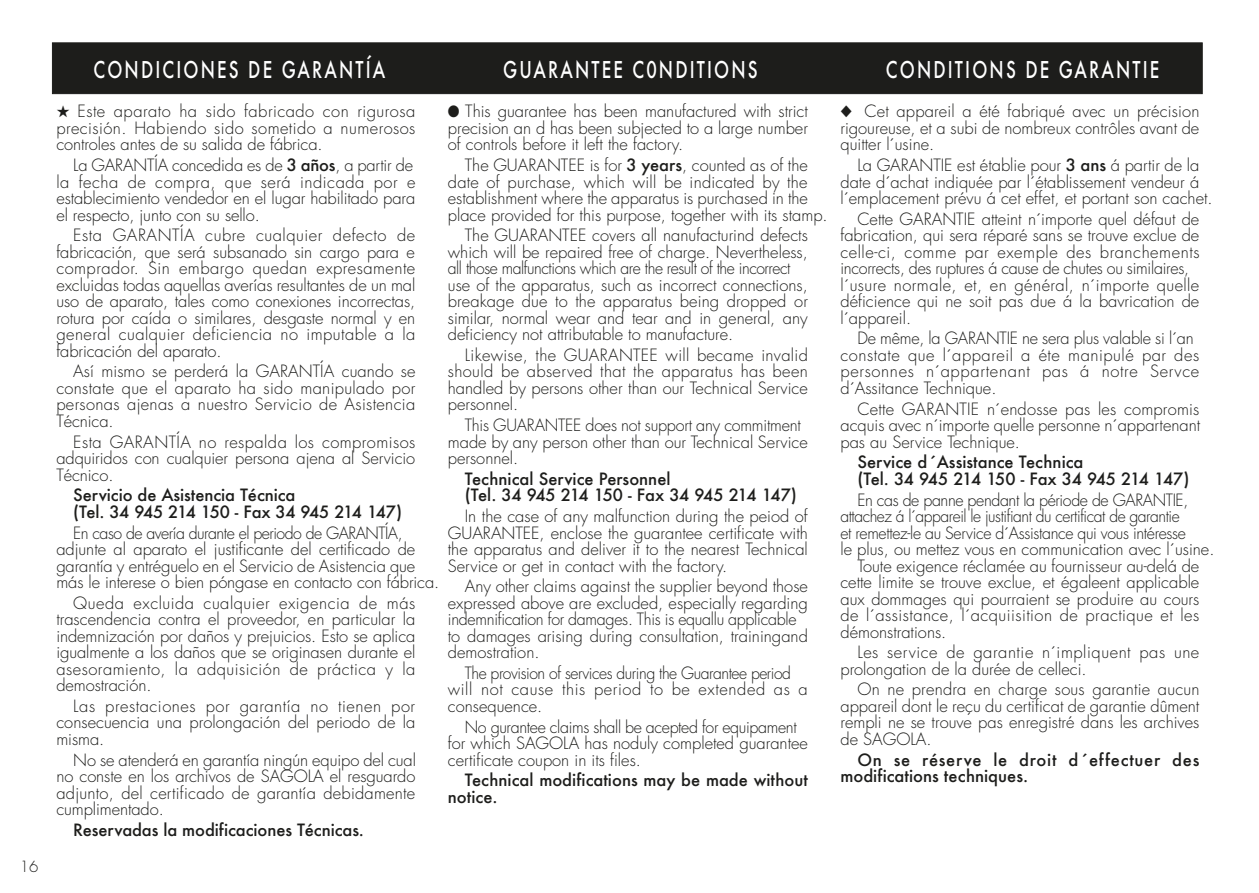
<style>
.page{position:relative;width:1259px;height:893px;background:#fff}
.page>*{position:absolute;margin:0;border:0;box-sizing:border-box;transform-origin:0 0}
.t1{font:500 22.5px "Futura";letter-spacing:.125em;color:#fff;scale:.75 1}
.t2{font:300 16.5px/16.5px "Futura";color:#1d1d1b;text-align:justify}
.t3{font:500 16.5px/16.5px "Futura";color:#1d1d1b}
.t4{font:300 16.5px/16.5px "Futura";color:#1d1d1b;scale:.96 1}
.t5{font:300 16.5px/16.5px "Futura";letter-spacing:.03em;color:#1d1d1b}
.t6{font:300 16.5px/16.5px "Futura";color:#1d1d1b;scale:.95 1}
.t7{font:300 16.5px/16.5px "Futura";letter-spacing:.035em;color:#1d1d1b}
.t8{font:500 16.5px/16.5px "Futura";letter-spacing:.03em;color:#1d1d1b}
.t9{font:300 16.5px "Futura";letter-spacing:-.03em;color:#1d1d1b;scale:.95 1}
.t10{font:300 16.5px "Futura";letter-spacing:-.02em;color:#1d1d1b;scale:.96 1}
.t11{font:300 16.5px "Futura";letter-spacing:.025em;color:#1d1d1b}
.t12{font:300 16.5px "Futura";letter-spacing:-.025em;color:#1d1d1b}
.t13{font:300 15px "Futura";color:#1d1d1b}
.s1{font-weight:500}
</style>
<div class="page">
<div style="left:52px;top:43px;width:1150px;height:51px;background:#1d1d1b;border:1px solid #1d1d1b"></div>
<p class="t13" style="left:20px;top:857px;width:20px">16</p>
<h1 class="t1" style="left:93px;top:54px;width:391px">CONDICIONES DE GARANTÍA</h1>
<h1 class="t1" style="left:503px;top:54px;width:341px">GUARANTEE C0NDITIONS</h1>
<h1 class="t1" style="left:886px;top:54px;width:366px">CONDITIONS DE GARANTIE</h1>
<p class="t2" style="left:56px;top:103px;width:361px">★ Este aparato ha sido fabricado con rigurosa precisión. Habiendo sido sometido a numerosos controles antes de su salida de fábrica.</p>
<p class="t2" style="left:56px;top:157px;width:361px;text-align:left;text-indent:17px">La GARANTÍA concedida es de <span class="s1">3 años</span>, a partir de la fecha de compra, que será indicada por e establecimiento vendedor en el lugar habilitado para el respecto, junto con su sello.</p>
<p class="t2" style="left:56px;top:227px;width:360px;text-indent:17px">Esta GARANTÍA cubre cualquier defecto de fabricación, que será subsanado sin cargo para e comprador. Sin embargo quedan expresamente excluidas todas aquellas averías resultantes de un mal uso de aparato, tales como conexiones incorrectas, rotura por caída o similares, desgaste normal y en general cualquier deficiencia no imputable a la fabricación del aparato.</p>
<p class="t2" style="left:56px;top:363px;width:361px;text-indent:17px">Así mismo se perderá la GARANTÍA cuando se constate que el aparato ha sido manipulado por personas ajenas a nuestro Servicio de Asistencia Técnica.</p>
<p class="t2" style="left:56px;top:434px;width:360px;text-indent:17px">Esta GARANTÍA no respalda los compromisos adquiridos con cualquier persona ajena al Servicio Técnico.</p>
<p class="t3" style="left:73px;top:487px;width:330px">Servicio de Asistencia Técnica<br>(Tel. 34 945 214 150 - Fax 34 945 214 147)</p>
<p class="t4" style="left:56px;top:524px;width:400px;text-indent:17px">En caso de avería durante el periodo de GARANTÍA, adjunte al aparato el justificante del certificado de garantía y entréguelo en el Servicio de Asistencia que más le interese o bien póngase en contacto con fábrica.</p>
<p class="t2" style="left:56px;top:595px;width:360px;text-indent:17px">Queda excluida cualquier exigencia de más trascendencia contra el proveedor, en particular la indemnización por daños y prejuicios. Esto se aplica igualmente a los daños que se originasen durante el asesoramiento, la adquisición de práctica y la demostración.</p>
<p class="t2" style="left:56px;top:698px;width:360px;text-indent:17px">Las prestaciones por garantía no tienen por consecuencia una prolongación del periodo de la misma.</p>
<p class="t2" style="left:56px;top:752px;width:361px;text-indent:17px">No se atenderá en garantía ningún equipo del cual no conste en los archivos de SAGOLA el resguardo adjunto, del certificado de garantía debidamente cumplimentado.</p>
<p class="t3" style="left:73px;top:821px;width:292px">Reservadas la modificaciones Técnicas.</p>
<p class="t2" style="left:448px;top:103px;width:361px">● This guarantee has been manufactured with strict precision an d has been subjected to a large number of controls before it left the factory.</p>
<p class="t2" style="left:448px;top:157px;width:381px;text-align:left;text-indent:17px">The GUARANTEE is for <span class="s1">3 years</span>, counted as of the date of purchase, which will be indicated by the establishment where the apparatus is purchased in the place provided for this purpose, together with its stamp.</p>
<p class="t2" style="left:448px;top:227px;width:361px;text-align:left;text-indent:17px">The GUARANTEE covers all nanufacturind defects which will be repaired free of charge. Nevertheless, all those malfunctions which are the result of the incorrect use of the apparatus, such as incorrect connections, breakage due to the apparatus being dropped or similar, normal wear and tear and in general, any deficiency not attributable to manufacture.</p>
<p class="t2" style="left:448px;top:347px;width:361px;text-indent:17px">Likewise, the GUARANTEE will became invalid should be abserved that the apparatus has been handled by persons other than our Technical Service personnel.</p>
<p class="t2" style="left:448px;top:417px;width:361px;text-align:left;text-indent:17px">This GUARANTEE does not support any commitment made by any person other than our Technical Service personnel.</p>
<p class="t3" style="left:465px;top:470px;width:334px">Technical Service Personnel<br>(Tel. 34 945 214 150 - Fax 34 945 214 147)</p>
<p class="t2" style="left:448px;top:508px;width:361px;text-indent:17px">In the case of any malfunction during the peiod of GUARANTEE, enclose the guarantee certificate with the apparatus and deliver it to the nearest Technical Service or get in contact with the factory.</p>
<p class="t2" style="left:448px;top:578px;width:361px;text-align:left;text-indent:17px">Any other claims against the supplier beyond those expressed above are excluded, especially regarding indemnification for damages. This is equallu applicable to damages arising during consultation, trainingand demostration.</p>
<p class="t6" style="left:448px;top:665px;width:380px;text-indent:17px">The provision of services during the Guarantee period will not cause this period to be extended as a consequence.</p>
<p class="t2" style="left:448px;top:719px;width:361px;text-align:left;text-indent:17px">No gurantee claims shall be acepted for equipament for which SAGOLA has noduly completed guarantee certificate coupon in its files.</p>
<p class="t3" style="left:448px;top:772px;width:361px;text-indent:17px">Technical modifications may be made without notice.</p>
<p class="t2" style="left:840px;top:103px;width:360px">◆ Cet appareil a été fabriqué avec un précision rigoureuse, et a subi de nombreux contrôles avant de quitter l´usine.</p>
<p class="t2" style="left:840px;top:157px;width:374px;text-align:left;text-indent:17px">La GARANTIE est établie pour <span class="s1">3 ans</span> á partir de la date d´achat indiquée par l´établissement vendeur á l´emplacement prévu á cet effet, et portant son cachet.</p>
<p class="t2" style="left:840px;top:211px;width:361px;text-align:left;text-indent:17px">Cette GARANTIE atteint n´importe quel défaut de fabrication, qui sera réparé sans se trouve exclue de celle-ci, comme par exemple des branchements incorrects, des ruptures á cause de chutes ou similaires, l´usure normale, et, en général, n´importe quelle déficience qui ne soit pas due á la bavrication de l´appareil.</p>
<p class="t5" style="left:840px;top:330px;width:360px;text-indent:17px">De même, la GARANTIE ne sera plus valable si l´an constate que l´appareil a éte manipulé par des personnes n´appartenant pas á notre Servce d´Assitance Technique.</p>
<p class="t2" style="left:840px;top:401px;width:361px;text-indent:17px">Cette GARANTIE n´endosse pas les compromis acquis avec n´importe quelle personne n´appartenant pas au Service Technique.</p>
<p class="t3" style="left:857px;top:454px;width:334px">Service d´Assistance Technica<br>(Tel. 34 945 214 150 - Fax 34 945 214 147)</p>
<p class="t12" style="left:857px;top:489px;width:332px">En cas de panne pendant la période de GARANTIE,</p>
<p class="t9" style="left:840px;top:505px;width:359px">attachez á l´appareil le justifiant du certificat de garantie</p>
<p class="t10" style="left:840px;top:522px;width:361px">et remettez-le au Service d´Assistance qui vous intéresse</p>
<p class="t2" style="left:840px;top:541px;width:375px">le plus, ou mettez vous en communication avec l´usine.</p>
<p class="t2" style="left:857px;top:557px;width:343px">Toute exigence réclamée au fournisseur au-delá de</p>
<p class="t2" style="left:840px;top:574px;width:360px">cette limite se trouve exclue, et égaleent applicable</p>
<p class="t2" style="left:840px;top:590px;width:360px">aux dommages qui pourraient se produire au cours</p>
<p class="t11" style="left:840px;top:604px;width:360px">de l´assistance, l´acquiisition de practique et les</p>
<p class="t2" style="left:840px;top:623px;width:107px">démonstrations.</p>
<p class="t7" style="left:840px;top:644px;width:360px;text-indent:17px">Les service de garantie n´impliquent pas une prolongation de la durée de celleci.</p>
<p class="t2" style="left:840px;top:681px;width:360px;text-indent:17px">On ne prendra en charge sous garantie aucun appareil dont le reçu du certificat de garantie dûment rempli ne se trouve pas enregistré dans les archives de SAGOLA.</p>
<p class="t8" style="left:840px;top:751px;width:360px;text-indent:17px">On se réserve le droit d´effectuer des modifications techniques.</p>
</div>
